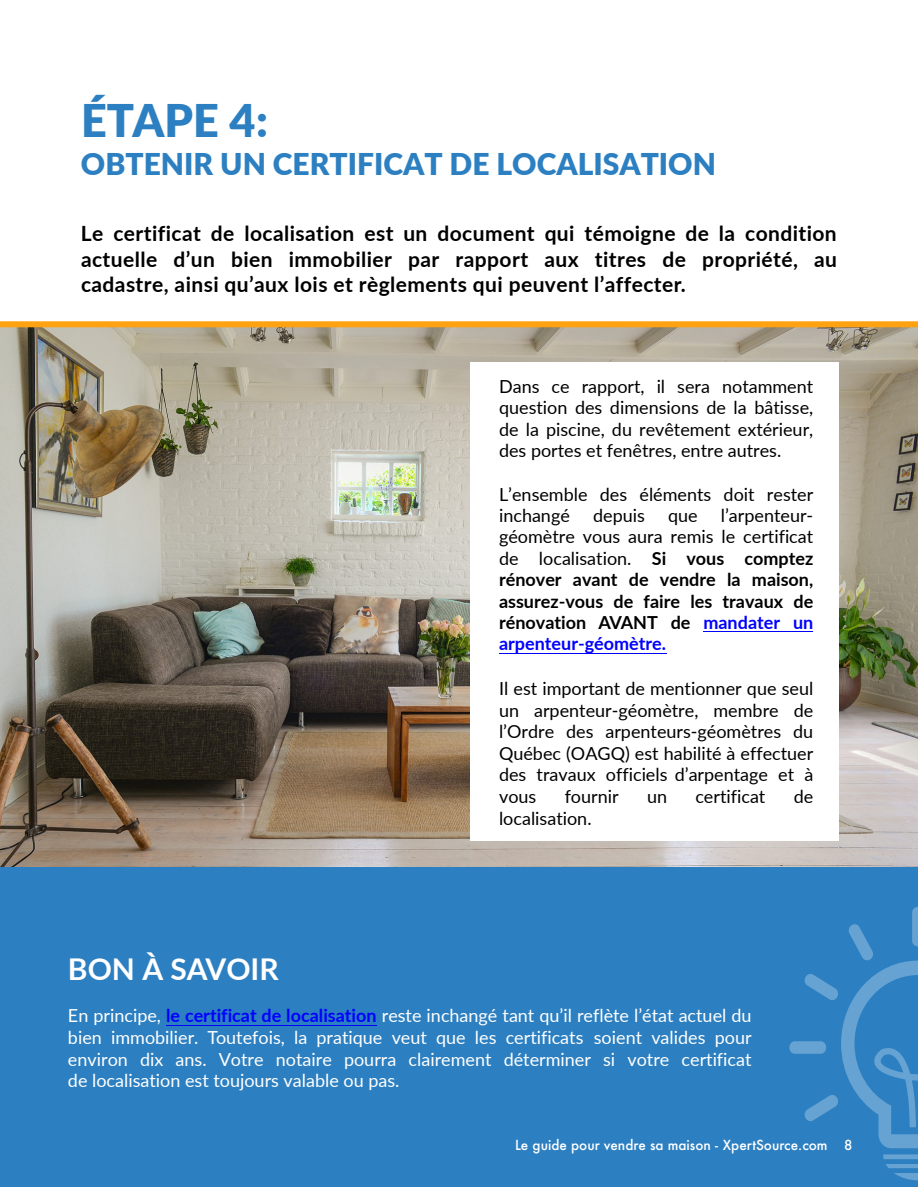
<style>
.page{position:relative;width:918px;height:1188px;background:#fff}
.page>*{position:absolute;margin:0;border:0;box-sizing:border-box;transform-origin:0 0}
.t1{font:900 45px "Lato";color:#2c7fc1}
.t2{font:900 30px "Lato";color:#2c7fc1}
.t3{font:700 30px "Lato";color:#fff}
.t4{font:700 21px/25.5px "Lato";letter-spacing:.02em;color:#000;text-align:justify}
.t5{font:18px/21.6px "Lato";color:#000;text-align:justify}
.t6{font:18px/21.6px "Lato";color:#fff;text-align:justify}
.t7{font:700 18px/21.5px "Lato";color:#000;text-align:justify}
.t8{font:500 13.5px "Futura";color:#fff}
.s1{font-weight:400}
.s2{color:#00f}
.s3{font-weight:700;color:#00f}
</style>
<div class="page">
<div style="left:0;top:863px;width:918px;height:323px;background:#2c7fc1"></div>
<svg style="left:883px;top:1154px;width:35px;height:26px"></svg>
<div style="left:789px;top:1041px;width:37px;height:13px;background:#66a2d2;border-radius:6px"></div>
<svg style="left:804px;top:907px;width:114px;height:241px"></svg>
<img style="left:0;top:327px;width:918px;height:539px">
<div style="left:0;top:321px;width:918px;height:6px;background:#fea211"></div>
<div style="left:470px;top:362px;width:368px;height:479px;background:#fff"></div>
<hr style="left:166px;top:1025px;width:211px;height:1px;background:#00f">
<hr style="left:499px;top:653px;width:167px;height:1px;background:#00f">
<hr style="left:703px;top:632px;width:110px;height:1px;background:#00f">
<h1 class="t1" style="left:81px;top:87px;width:189px">ÉTAPE 4 :</h1>
<h2 class="t2" style="left:81px;top:141px;width:637px">OBTENIR UN CERTIFICAT DE LOCALISATION</h2>
<p class="t4" style="left:81px;top:220px;width:758px">Le certificat de localisation est un document qui témoigne de la condition actuelle d’un bien immobilier par rapport aux titres de propriété, au cadastre, ainsi qu’aux lois et règlements qui peuvent l’affecter.</p>
<p class="t5" style="left:499px;top:374px;width:316px">Dans ce rapport, il sera notamment question des dimensions de la bâtisse, de la piscine, du revêtement extérieur, des portes et fenêtres, entre autres.</p>
<p class="t5" style="left:499px;top:483px;width:316px">L’ensemble des éléments doit rester inchangé</p>
<p class="t7" style="left:499px;top:504px;width:316px;text-indent:222px"><span class="s1">l’arpenteur&shy;géomètre vous aura remis le certificat de localisation.</span> Si vous comptez rénover avant de vendre la maison, assurez-vous de faire les travaux de rénovation AVANT de <span class="s2">mandater un arpenteur-géomètre.</span></p>
<p class="t5" style="left:499px;top:677px;width:316px">Il est important de mentionner que seul un arpenteur-géomètre, membre de l’Ordre des arpenteurs-géomètres du Québec (OAGQ) est habilité à effectuer des travaux officiels d’arpentage et à vous</p>
<p class="t5" style="left:593px;top:504px;width:53px">depuis</p>
<p class="t5" style="left:668px;top:504px;width:31px">que</p>
<p class="t5" style="left:565px;top:785px;width:56px">fournir</p>
<p class="t5" style="left:647px;top:785px;width:22px">un</p>
<p class="t5" style="left:695px;top:785px;width:72px">certificat</p>
<p class="t5" style="left:794px;top:785px;width:21px">de</p>
<p class="t5" style="left:499px;top:806px;width:94px">localisation.</p>
<h2 class="t3" style="left:68px;top:947px;width:212px">BON À SAVOIR</h2>
<p class="t6" style="left:68px;top:1004px;width:685px">En principe, <span class="s3">le certificat de localisation</span> reste inchangé tant qu’il reflète l’état actuel du bien immobilier. Toutefois, la pratique veut que les certificats soient valides pour environ dix ans. Votre notaire pourra clairement déterminer si votre certificat de localisation est toujours valable ou pas.</p>
<p class="t8" style="left:515px;top:1136px;width:339px">Le guide pour vendre sa maison - XpertSource.com 8</p>
</div>
